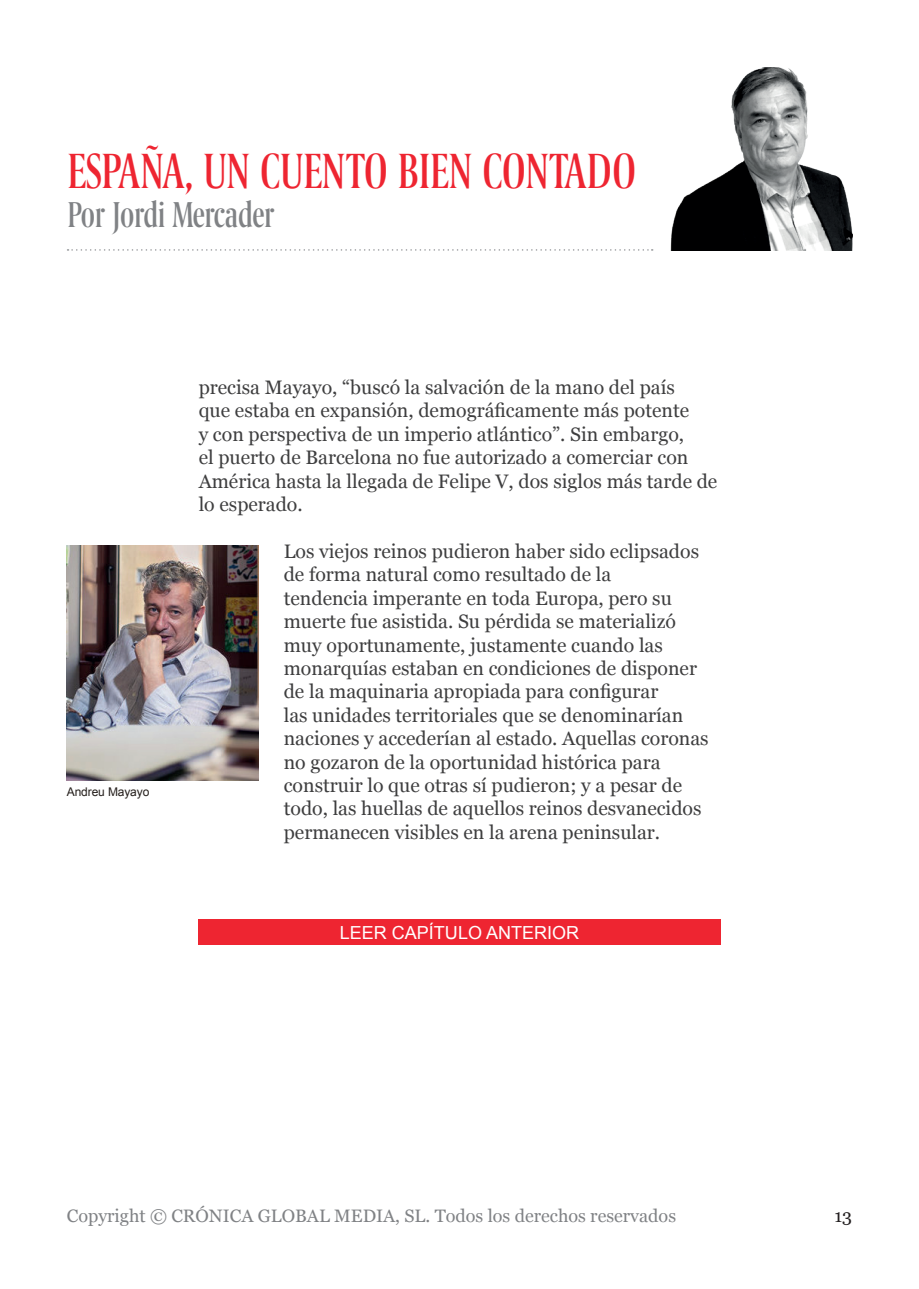
<style>
.page{position:relative;width:919px;height:1289px;background:#fff}
.page>*{position:absolute;margin:0;border:0;box-sizing:border-box;transform-origin:0 0}
.t1{font:49.5px "Berlingske Serif X Cn";letter-spacing:-.01em;color:#ee2531}
.t2{font:36px "Berlingske Serif X Cn";color:#808285}
.t3{font:19.5px/23.4px "Georgia";color:#3e3e3f}
.t4{font:18px "Georgia";color:#808285}
.t5{font:18px "Arial";color:#fff}
.t6{font:18px "Georgia";color:#231f20}
.t7{font:12px "Arial";letter-spacing:-.01em;color:#241e1b}
</style>
<div class="page">
<img style="left:670px;top:68px;width:182px;height:183px">
<svg style="left:68px;top:249px;width:584px;height:2px"></svg>
<div style="left:198px;top:919px;width:523px;height:26px;background:#ee2531"></div>
<img style="left:67px;top:545px;width:192px;height:235px">
<h1 class="t1" style="left:68px;top:137px;width:570px">ESPAÑA, UN CUENTO BIEN CONTADO</h1>
<h2 class="t2" style="left:68px;top:190px;width:209px">Por Jordi Mercader</h2>
<p class="t7" style="left:67px;top:784px;width:84px">Andreu Mayayo</p>
<p class="t3" style="left:199px;top:375px;width:520px">precisa Mayayo, “buscó la salvación de la mano del país<br>que estaba en expansión, demográficamente más potente<br>y con perspectiva de un imperio atlántico”. Sin embargo,<br>el puerto de Barcelona no fue autorizado a comerciar con América hasta la llegada de Felipe V, dos siglos más tarde de lo esperado.</p>
<p class="t3" style="left:284px;top:538px;width:426px">Los viejos reinos pudieron haber sido eclipsados de forma natural como resultado de la<br>tendencia imperante en toda Europa, pero su muerte fue asistida. Su pérdida se materializó muy oportunamente, justamente cuando las monarquías estaban en condiciones de disponer de la maquinaria apropiada para configurar<br>las unidades territoriales que se denominarían naciones y accederían al estado. Aquellas coronas no gozaron de la oportunidad histórica para construir lo que otras sí pudieron; y a pesar de todo, las huellas de aquellos reinos desvanecidos permanecen visibles en la arena peninsular.</p>
<p class="t5" style="left:340px;top:920px;width:241px">LEER CAPÍTULO ANTERIOR</p>
<p class="t4" style="left:67px;top:1202px;width:610px">Copyright © CRÓNICA GLOBAL MEDIA, SL. Todos los derechos reservados</p>
<p class="t6" style="left:834px;top:1202px;width:19px">13</p>
</div>
